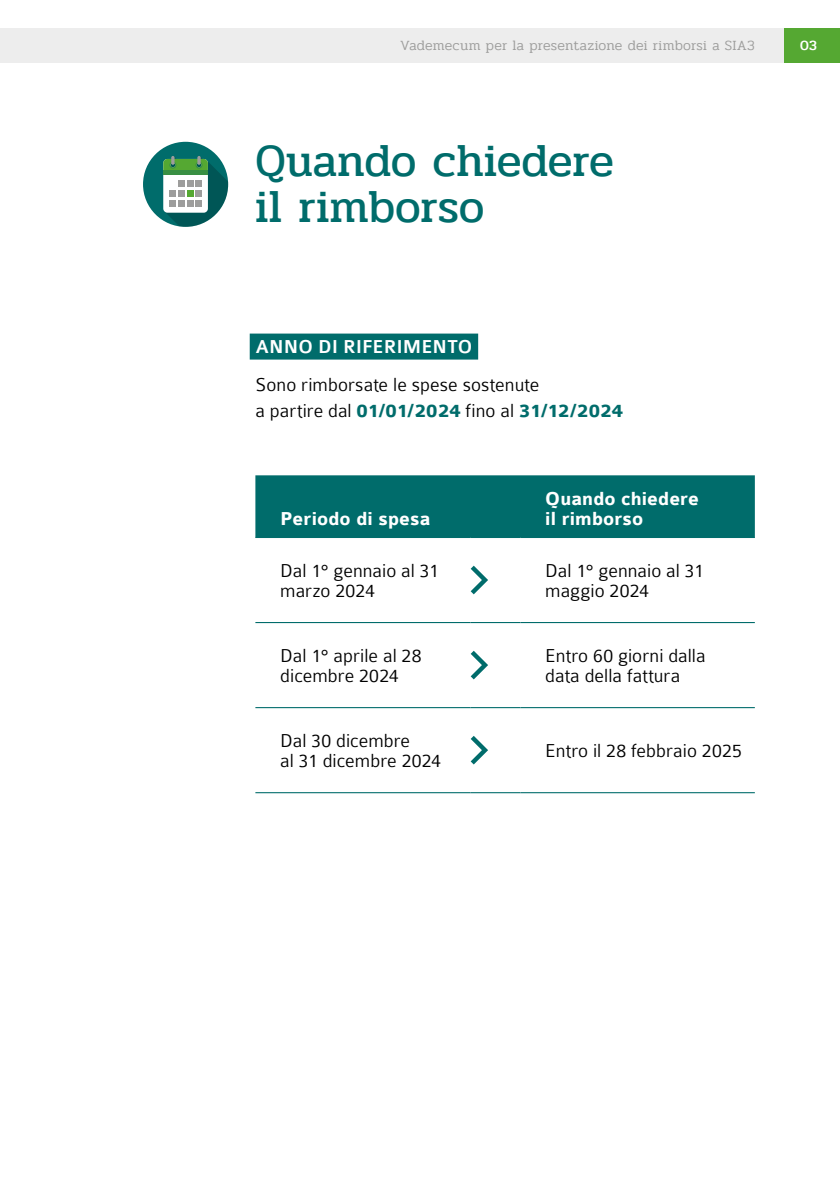
<style>
.page{position:relative;width:840px;height:1191px;background:#fff}
.page>*{position:absolute;margin:0;border:0;box-sizing:border-box;transform-origin:0 0}
.t1{font:46px/46px "Pridi";letter-spacing:-.005em;color:#006c6b}
.t2{font:300 20px/20px "Colaborate";letter-spacing:.005em;color:#000}
.t3{font:700 20px/20px "Colaborate";letter-spacing:.005em;color:#fff}
.t4{font:500 20px "Colaborate";letter-spacing:.005em;color:#fff}
.t5{font:300 14px "Pridi";letter-spacing:.015em;color:#9d9d9c}
.t6{font:500 14px "Pridi";color:#fff}
.s1{font-weight:700;color:#006c6b}
</style>
<div class="page">
<div style="left:782px;top:28px;width:57px;height:34px;background:#55a832"></div>
<div style="left:0;top:28px;width:782px;height:34px;background:#ededed"></div>
<div style="left:249px;top:333px;width:229px;height:26px;background:#006c6b"></div>
<div style="left:255px;top:475px;width:499px;height:62px;background:#006c6b"></div>
<hr style="left:255px;top:537px;width:215px;height:1px;background:#006c6b">
<hr style="left:470px;top:537px;width:50px;height:1px;background:#006c6b">
<hr style="left:520px;top:537px;width:234px;height:1px;background:#006c6b">
<hr style="left:255px;top:622px;width:215px;height:1px;background:#006c6b">
<hr style="left:470px;top:622px;width:50px;height:1px;background:#006c6b">
<hr style="left:520px;top:622px;width:234px;height:1px;background:#006c6b">
<hr style="left:255px;top:707px;width:215px;height:1px;background:#006c6b">
<hr style="left:470px;top:707px;width:50px;height:1px;background:#006c6b">
<hr style="left:520px;top:707px;width:234px;height:1px;background:#006c6b">
<hr style="left:255px;top:792px;width:215px;height:1px;background:#006c6b">
<hr style="left:470px;top:792px;width:50px;height:1px;background:#006c6b">
<hr style="left:520px;top:792px;width:234px;height:1px;background:#006c6b">
<svg style="left:470px;top:565px;width:18px;height:30px"></svg>
<svg style="left:470px;top:650px;width:18px;height:30px"></svg>
<svg style="left:470px;top:736px;width:18px;height:29px"></svg>
<div style="left:143px;top:142px;width:85px;height:85px;background:#006c6b;border-radius:50%"></div>
<svg style="left:163px;top:156px;width:65px;height:71px"></svg>
<p class="t5" style="left:400px;top:36px;width:356px">Vademecum per la presentazione dei rimborsi a SIA3</p>
<p class="t6" style="left:799px;top:35px;width:18px">03</p>
<h1 class="t1" style="left:255px;top:139px;width:360px">Quando chiedere il rimborso</h1>
<p class="t4" style="left:255px;top:337px;width:218px">ANNO DI RIFERIMENTO</p>
<p class="t2" style="left:255px;top:371px;width:369px;line-height:26px">Sono rimborsate le spese sostenute<br>a partire dal <span class="s1">01/01/2024</span> fino al <span class="s1">31/12/2024</span></p>
<p class="t3" style="left:280px;top:509px;width:152px">Periodo di spesa</p>
<p class="t3" style="left:545px;top:489px;width:155px">Quando chiedere il rimborso</p>
<p class="t2" style="left:280px;top:560px;width:160px">Dal 1° gennaio al 31 marzo 2024</p>
<p class="t2" style="left:545px;top:560px;width:160px">Dal 1° gennaio al 31 maggio 2024</p>
<p class="t2" style="left:280px;top:645px;width:143px">Dal 1° aprile al 28 dicembre 2024</p>
<p class="t2" style="left:545px;top:645px;width:162px">Entro 60 giorni dalla data della fattura</p>
<p class="t2" style="left:280px;top:730px;width:162px">Dal 30 dicembre<br>al 31 dicembre 2024</p>
<p class="t2" style="left:545px;top:740px;width:198px">Entro il 28 febbraio 2025</p>
</div>
